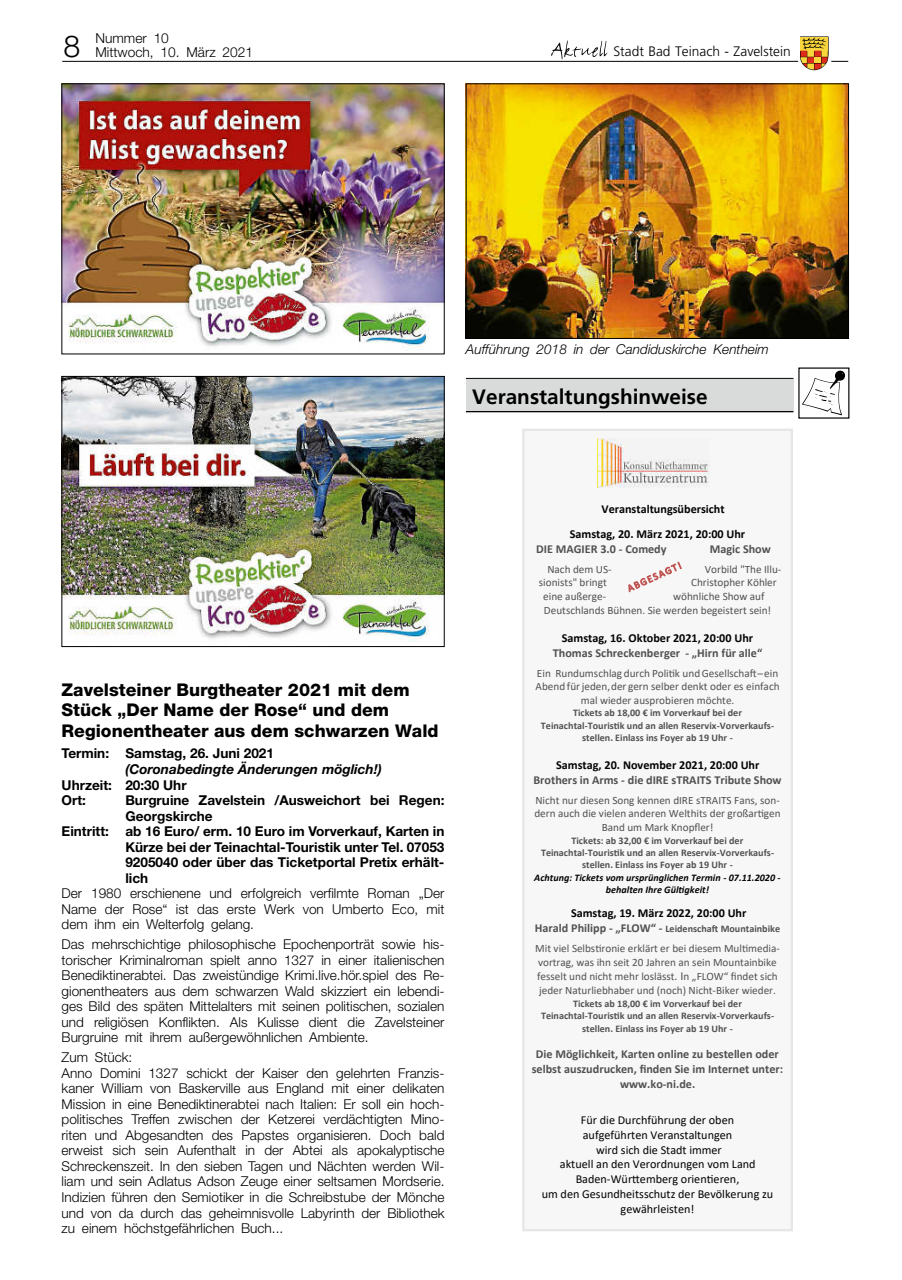
<style>
.page{position:relative;width:902px;height:1280px;background:#fff}
.page>*{position:absolute;margin:0;border:0;box-sizing:border-box;transform-origin:0 0}
.t1{font:700 20.85px "Frutiger";color:#000}
.t2{font:800 17.55px/20.4px "Helvetica Neue";color:#000}
.t3{font:300 13.8px "Frutiger";color:#000}
.t4{font:300 13.65px/15.6px "Helvetica Neue";color:#000}
.t5{font:700 13.65px/15.6px "Helvetica Neue";color:#000}
.t6{font:italic 300 13.65px "Helvetica Neue";color:#000}
.t7{font:italic 700 13.65px "Helvetica Neue";color:#000}
.t8{font:700 12.15px/14.9px "Calibri";color:#515151;text-align:center}
.t9{font:12.15px/14.9px "Calibri";color:#030303;text-align:center}
.t10{font:700 12.15px/24.8px "Calibri";color:#030303}
.t11{font:11.25px/13.6px "Calibri";color:#515151}
.t12{font:700 10.05px/12.5px "Calibri";color:#515151;text-align:center}
.t13{font:italic 700 10.05px/12.3px "Calibri";color:#030303;text-align:center}
.s1{font-size:30.3px}
.s2{font-size:12.15px}
</style>
<div class="page">
<svg style="left:551px;top:40px;width:56px;height:20px"></svg>
<hr style="left:62px;top:61px;width:736px;height:1px;background:#000">
<svg style="left:800px;top:36px;width:48px;height:35px"></svg>
<img style="left:64px;top:86px;width:378px;height:263px">
<img style="left:64px;top:378px;width:378px;height:264px">
<div style="left:62px;top:376px;width:382px;height:271px;border:1px solid #000"></div>
<img style="left:468px;top:86px;width:378px;height:251px">
<div style="left:466px;top:84px;width:382px;height:255px;border:1px solid #000"></div>
<svg style="left:802px;top:371px;width:43px;height:44px"></svg>
<hr style="left:466px;top:378px;width:327px;height:1px;background:#000">
<div style="left:466px;top:379px;width:327px;height:32px;background:#d9dada"></div>
<hr style="left:466px;top:411px;width:327px;height:1px;background:#000">
<div style="left:523px;top:430px;width:268px;height:800px;background:#f7f7f7"></div>
<div style="left:522px;top:429px;width:270px;height:802px;border:2px solid #e6e6e6"></div>
<img style="left:597px;top:438px;width:112px;height:50px">
<svg style="left:628px;top:561px;width:54px;height:32px"></svg>
<p class="t4" style="left:95px;top:32px;width:159px;line-height:13.5px;text-indent:-32px"><span class="s1">8</span> Nummer 10<br>Mittwoch, 10. März 2021</p>
<p class="t3" style="left:613px;top:44px;width:179px">Stadt Bad Teinach - Zavelstein</p>
<p class="t6" style="left:466px;top:341px;width:304px">Aufführung 2018 in der Candiduskirche Kentheim</p>
<h1 class="t1" style="left:472px;top:385px;width:237px">Veranstaltungshinweise</h1>
<p class="t2" style="left:62px;top:679px;width:378px">Zavelsteiner Burgtheater 2021 mit dem<br>Stück „Der Name der Rose“ und dem<br>Regionentheater aus dem schwarzen Wald</p>
<p class="t5" style="left:62px;top:745px;width:214px">Termin: Samstag, 26. Juni 2021</p>
<p class="t7" style="left:125px;top:761px;width:258px">(Coronabedingte Änderungen möglich!)</p>
<p class="t5" style="left:62px;top:776px;width:126px">Uhrzeit: 20:30 Uhr<br>Ort:</p>
<p class="t5" style="left:125px;top:792px;width:320px">Burgruine Zavelstein /Ausweichort bei Regen:</p>
<p class="t5" style="left:125px;top:808px;width:89px">Georgskirche</p>
<p class="t5" style="left:62px;top:823px;width:384px">Eintritt: ab 16 Euro/ erm. 10 Euro im Vorverkauf, Karten in</p>
<p class="t5" style="left:125px;top:839px;width:320px">Kürze bei der Teinachtal-Touristik unter Tel. 07053</p>
<p class="t5" style="left:125px;top:854px;width:320px">9205040 oder über das Ticketportal Pretix erhält-</p>
<p class="t5" style="left:125px;top:870px;width:24px">lich</p>
<p class="t4" style="left:62px;top:885px;width:384px;text-align:justify">Der 1980 erschienene und erfolgreich verfilmte Roman „Der Name der Rose“ ist das erste Werk von Umberto Eco, mit dem ihm ein Welterfolg gelang.</p>
<p class="t4" style="left:62px;top:936px;width:384px;text-align:justify">Das mehrschichtige philosophische Epochenporträt sowie his&shy;torischer Kriminalroman spielt anno 1327 in einer italienischen Benediktinerabtei. Das zweistündige Krimi.live.hör.spiel des Re&shy;gionentheaters aus dem schwarzen Wald skizziert ein lebendi&shy;ges Bild des späten Mittelalters mit seinen politischen, sozialen und religiösen Konflikten. Als Kulisse dient die Zavelsteiner Burgruine mit ihrem außergewöhnlichen Ambiente.</p>
<p class="t4" style="left:62px;top:1049px;width:384px">Zum Stück:<br>Anno Domini 1327 schickt der Kaiser den gelehrten Franzis&shy;kaner William von Baskerville aus England mit einer delikaten Mission in eine Benediktinerabtei nach Italien: Er soll ein hoch&shy;politisches Treffen zwischen der Ketzerei verdächtigten Mino&shy;riten und Abgesandten des Papstes organisieren. Doch bald erweist sich sein Aufenthalt in der Abtei als apokalyptische Schreckenszeit. In den sieben Tagen und Nächten werden Wil&shy;liam und sein Adlatus Adson Zeuge einer seltsamen Mordserie.<br>Indizien führen den Semiotiker in die Schreibstube der Mönche und von da durch das geheimnisvolle Labyrinth der Bibliothek zu einem höchstgefährlichen Buch...</p>
<p class="t10" style="left:570px;top:496px;width:177px;text-indent:32px">Veranstaltungsübersicht<br>Samstag, 20. März 2021, 20:00 Uhr</p>
<p class="t8" style="left:536px;top:541px;width:132px">DIE MAGIER 3.0 - Comedy</p>
<p class="t8" style="left:709px;top:541px;width:63px">Magic Show</p>
<p class="t11" style="left:547px;top:562px;width:66px">Nach dem US-</p>
<p class="t11" style="left:704px;top:562px;width:78px">Vorbild "The Illu-</p>
<p class="t11" style="left:539px;top:575px;width:69px">sionists" bringt</p>
<p class="t11" style="left:691px;top:575px;width:87px">Christopher Köhler</p>
<p class="t11" style="left:543px;top:589px;width:64px">eine außerge-</p>
<p class="t11" style="left:544px;top:589px;width:229px;text-indent:129px">wöhnliche Show auf<br>Deutschlands Bühnen. Sie werden begeistert sein!</p>
<p class="t10" style="left:561px;top:625px;width:193px">Samstag, 16. Oktober 2021, 20:00 Uhr</p>
<p class="t8" style="left:552px;top:645px;width:211px">Thomas Schreckenberger - „Hirn für alle“</p>
<p class="t11" style="left:535px;top:666px;width:245px;text-align:center">Ein Rundumschlag durch Politik undGesellschaft–ein<br>Abend fürjeden,der gern selber denkt oder es einfach mal wieder ausprobieren möchte.</p>
<p class="t12" style="left:541px;top:706px;width:234px">Tickets ab 18,00 € im Vorverkauf bei der<br>Teinachtal-Touristik und an allen Reservix-Vorverkaufs&shy;stellen. Einlass ins Foyer ab 19 Uhr -</p>
<p class="t10" style="left:556px;top:752px;width:205px">Samstag, 20. November 2021, 20:00 Uhr</p>
<p class="t8" style="left:533px;top:772px;width:250px">Brothers in Arms - die dIRE sTRAITS Tribute Show</p>
<p class="t11" style="left:534px;top:793px;width:247px;text-align:center">Nicht nur diesen Song kennen dIRE sTRAITS Fans, son&shy;dern auch die vielen anderen Welthits der großartigen<br>Band um Mark Knopfler!</p>
<p class="t12" style="left:541px;top:834px;width:234px">Tickets: ab 32,00 € im Vorverkauf bei der<br>Teinachtal-Touristik und an allen Reservix-Vorverkaufs&shy;stellen. Einlass ins Foyer ab 19 Uhr -</p>
<p class="t13" style="left:534px;top:871px;width:248px">Achtung: Tickets vom ursprünglichen Termin - 07.11.2020 - behalten Ihre Gültigkeit!</p>
<p class="t10" style="left:571px;top:901px;width:177px">Samstag, 19. März 2022, 20:00 Uhr</p>
<p class="t12" style="left:535px;top:923px;width:247px"><span class="s2">Harald Philipp - „FLOW“ -</span> Leidenschaft Mountainbike</p>
<p class="t11" style="left:535px;top:941px;width:246px">Mit viel Selbstironie erklärt er bei diesem Multimedia&shy;vortrag, was ihn seit 20 Jahren an sein Mountainbike fesselt und nicht mehr loslässt<span class="s2">. I</span>n „FLOW“ findet sich jeder Naturliebhaber und (noch) Nicht-Biker wieder.</p>
<p class="t12" style="left:541px;top:997px;width:234px">Tickets ab 18,00 € im Vorverkauf bei der<br>Teinachtal-Touristik und an allen Reservix-Vorverkaufs&shy;stellen. Einlass ins Foyer ab 19 Uhr -</p>
<p class="t8" style="left:531px;top:1047px;width:253px">Die Möglichkeit, Karten online zu bestellen oder selbst auszudrucken, finden Sie im Internet unter: www.ko-ni.de.</p>
<p class="t9" style="left:541px;top:1112px;width:233px">Für die Durchführung der oben<br>aufgeführten Veranstaltungen<br>wird sich die Stadt immer<br>aktuell an den Verordnungen vom Land<br>Baden-Württemberg orientieren,<br>um den Gesundheitsschutz der Bevölkerung zu gewährleisten!</p>
</div>
